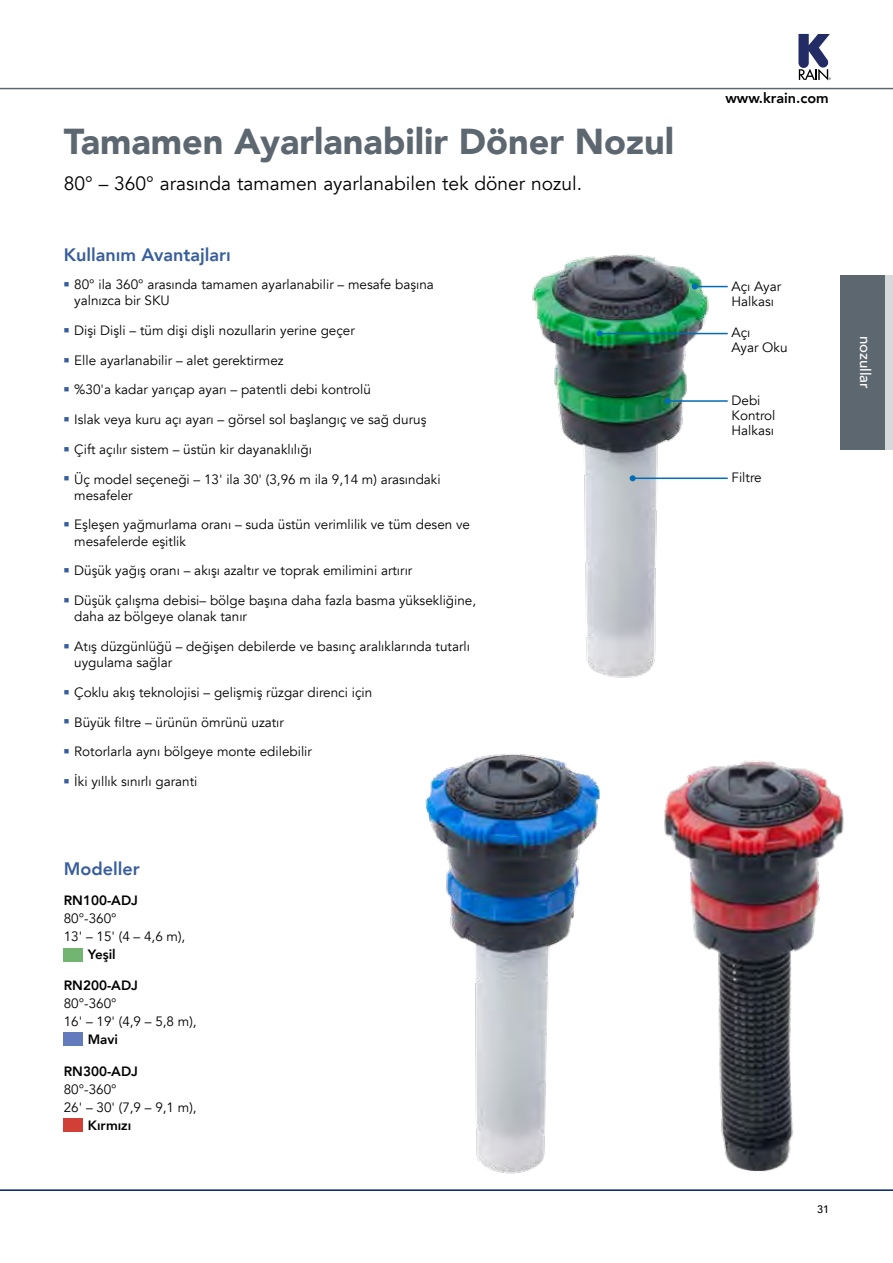
<style>
.page{position:relative;width:893px;height:1263px;background:#fff}
.page>*{position:absolute;margin:0;border:0;box-sizing:border-box;transform-origin:0 0}
.t1{font:900 36px "Avenir";color:#5d6770}
.t2{font:19.2px "Avenir";color:#000}
.t3{font:800 18px "Avenir";color:#375d9d}
.t4{font:500 15px "Avenir";color:#fff}
.t5{font:800 14.4px "Avenir";color:#000}
.t6{font:13.5px/16.2px "Avenir";color:#000}
.t7{font:800 13.5px "Avenir";color:#000}
.t8{font:500 10.8px "Avenir";color:#000}
</style>
<div class="page">
<hr style="left:0;top:1189px;width:893px;height:2px;background:#022169">
<svg style="left:798px;top:34px;width:33px;height:47px"></svg>
<img style="left:532px;top:254px;width:181px;height:424px">
<hr style="left:599px;top:333px;width:129px;height:1px;background:#036cb6">
<svg style="left:596px;top:331px;width:6px;height:6px"></svg>
<hr style="left:667px;top:400px;width:61px;height:2px;background:#036cb6">
<svg style="left:664px;top:398px;width:6px;height:6px"></svg>
<hr style="left:633px;top:477px;width:95px;height:2px;background:#036cb6">
<svg style="left:630px;top:475px;width:6px;height:6px"></svg>
<hr style="left:695px;top:286px;width:33px;height:1px;background:#036cb6">
<svg style="left:692px;top:284px;width:6px;height:6px"></svg>
<img style="left:416px;top:754px;width:210px;height:437px">
<img style="left:653px;top:760px;width:214px;height:431px">
<div style="left:64px;top:948px;width:19px;height:13px;background:#72b472"></div>
<div style="left:64px;top:1118px;width:19px;height:13px;background:#d14036"></div>
<div style="left:64px;top:1032px;width:19px;height:13px;background:#637abc"></div>
<hr style="left:0;top:88px;width:893px;height:1px;background:#5d6770">
<div style="left:840px;top:275px;width:45px;height:174px;background:#5d6770"></div>
<div style="left:885px;top:275px;width:8px;height:174px;background:#d6d9db"></div>
<h1 class="t1" style="left:64px;top:111px;width:612px">Tamamen Ayarlanabilir Döner Nozul</h1>
<h2 class="t2" style="left:64px;top:172px;width:520px">80° – 360° arasında tamamen ayarlanabilen tek döner nozul.</h2>
<h3 class="t3" style="left:64px;top:241px;width:169px">Kullanım Avantajları</h3>
<p class="t6" style="left:74px;top:277px;width:361px;text-indent:-10px"><sup>■</sup> 80° ila 360° arasında tamamen ayarlanabilir – mesafe başına yalnızca bir SKU</p>
<p class="t6" style="left:64px;top:323px;width:293px"><sup>■</sup> Dişi Dişli – tüm dişi dişli nozullarin yerine geçer</p>
<p class="t6" style="left:64px;top:352px;width:221px"><sup>■</sup> Elle ayarlanabilir – alet gerektirmez</p>
<p class="t6" style="left:64px;top:382px;width:309px"><sup>■</sup> %30'a kadar yarıçap ayarı – patentli debi kontrolü</p>
<p class="t6" style="left:64px;top:412px;width:364px"><sup>■</sup> Islak veya kuru açı ayarı – görsel sol başlangıç ve sağ duruş</p>
<p class="t6" style="left:64px;top:441px;width:250px"><sup>■</sup> Çift açılır sistem – üstün kir dayanaklılığı</p>
<p class="t6" style="left:74px;top:471px;width:368px;text-indent:-10px"><sup>■</sup> Üç model seçeneği – 13' ila 30' (3,96 m ila 9,14 m) arasındaki mesafeler</p>
<p class="t6" style="left:74px;top:517px;width:397px;text-indent:-10px"><sup>■</sup> Eşleşen yağmurlama oranı – suda üstün verimlilik ve tüm desen ve mesafelerde eşitlik</p>
<p class="t6" style="left:64px;top:563px;width:350px"><sup>■</sup> Düşük yağış oranı – akışı azaltır ve toprak emilimini artırır</p>
<p class="t6" style="left:74px;top:593px;width:403px;text-indent:-10px"><sup>■</sup> Düşük çalışma debisi– bölge başına daha fazla basma yüksekliğine, daha az bölgeye olanak tanır</p>
<p class="t6" style="left:74px;top:638px;width:397px;text-indent:-10px"><sup>■</sup> Atış düzgünlüğü – değişen debilerde ve basınç aralıklarında tutarlı uygulama sağlar</p>
<p class="t6" style="left:64px;top:684px;width:310px"><sup>■</sup> Çoklu akış teknolojisi – gelişmiş rüzgar direnci için</p>
<p class="t6" style="left:64px;top:714px;width:222px"><sup>■</sup> Büyük filtre – ürünün ömrünü uzatır</p>
<p class="t6" style="left:64px;top:744px;width:250px"><sup>■</sup> Rotorlarla aynı bölgeye monte edilebilir</p>
<p class="t6" style="left:64px;top:773px;width:135px"><sup>■</sup> İki yıllık sınırlı garanti</p>
<h3 class="t3" style="left:64px;top:854px;width:78px">Modeller</h3>
<p class="t7" style="left:64px;top:889px;width:76px">RN100-ADJ</p>
<p class="t6" style="left:64px;top:909px;width:123px;line-height:18px">80°-360°<br>13' – 15' (4 – 4,6 m),</p>
<p class="t7" style="left:88px;top:943px;width:30px">Yeşil</p>
<p class="t7" style="left:64px;top:975px;width:76px">RN200-ADJ</p>
<p class="t6" style="left:64px;top:995px;width:134px;line-height:18px">80°-360°<br>16' – 19' (4,9 – 5,8 m),</p>
<p class="t7" style="left:88px;top:1029px;width:32px">Mavi</p>
<p class="t7" style="left:64px;top:1060px;width:76px">RN300-ADJ</p>
<p class="t6" style="left:64px;top:1080px;width:134px;line-height:18px">80°-360°<br>26' – 30' (7,9 – 9,1 m),</p>
<p class="t7" style="left:88px;top:1114px;width:45px">Kırmızı</p>
<p class="t5" style="left:725px;top:87px;width:105px">www.krain.com</p>
<p class="t6" style="left:731px;top:279px;width:51px;line-height:15px">Açı Ayar<br>Halkası</p>
<p class="t6" style="left:731px;top:325px;width:58px;line-height:15px">Açı<br>Ayar Oku</p>
<p class="t6" style="left:731px;top:393px;width:45px;line-height:15px">Debi<br>Kontrol<br>Halkası</p>
<p class="t6" style="left:731px;top:470px;width:32px">Filtre</p>
<p class="t4" style="left:878px;top:335px;width:55px;rotate:90deg">nozullar</p>
<p class="t8" style="left:817px;top:1199px;width:14px">31</p>
</div>
